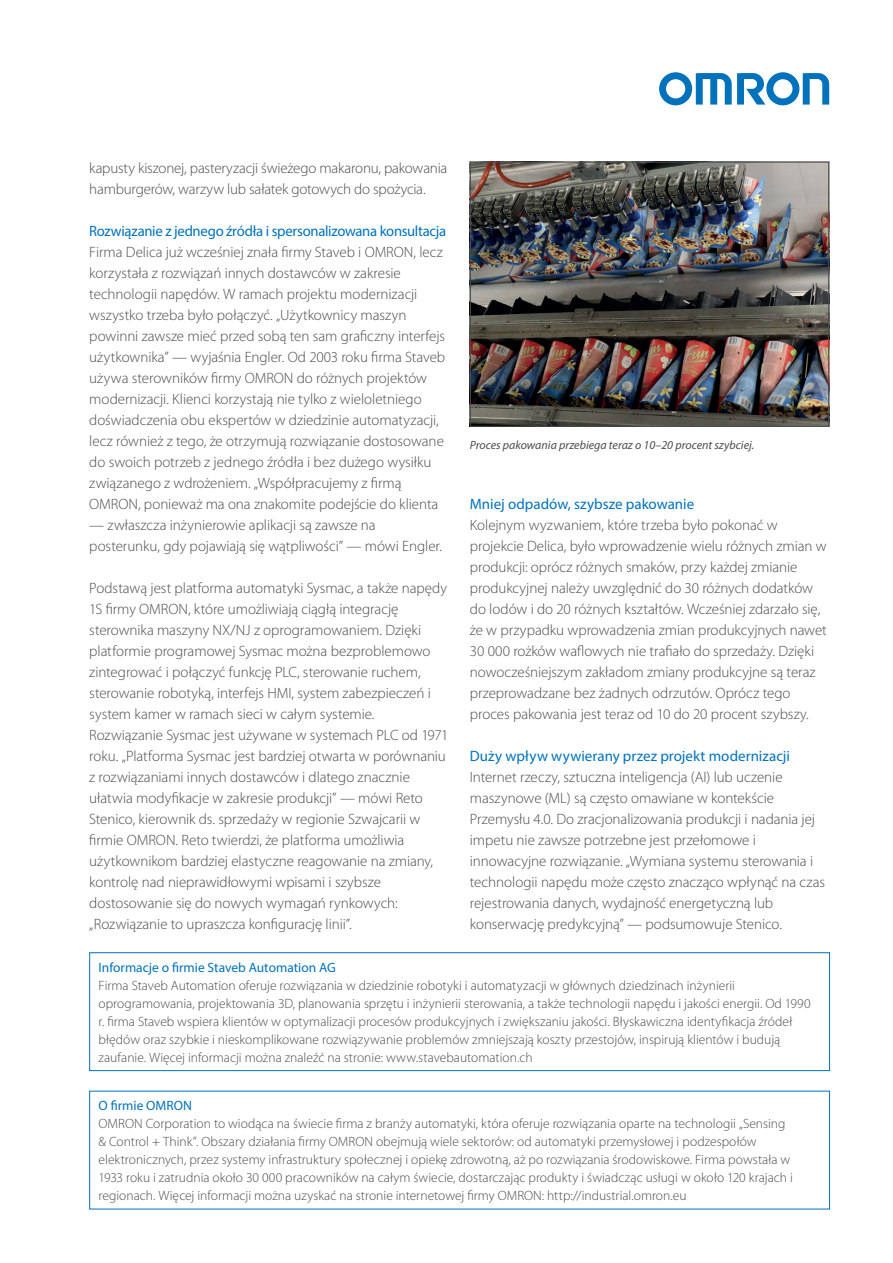
<style>
.page{position:relative;width:893px;height:1263px;background:#fff}
.page>*{position:absolute;margin:0;border:0;box-sizing:border-box;transform-origin:0 0}
.t1{font:300 15px/21px "Myriad Pro";letter-spacing:-.005em;color:#4b4c4d}
.t2{font:15px "Myriad Pro";letter-spacing:-.005em;color:#0072bc}
.t3{font:300 13.5px/18px "Myriad Pro";color:#4b4c4d}
.t4{font:13.5px "Myriad Pro";color:#0072bc}
.t5{font:italic 12px "Myriad Pro";color:#4b4c4d}
</style>
<div class="page">
<svg style="left:659px;top:72px;width:170px;height:33px"></svg>
<div style="left:89px;top:952px;width:741px;height:119px;border:1px solid #0072bc"></div>
<img style="left:472px;top:164px;width:355px;height:261px">
<div style="left:470px;top:162px;width:359px;height:265px;border:1px solid #4b4c4d"></div>
<p class="t1" style="left:89px;top:158px;width:360px">kapusty kiszonej, pasteryzacji świeżego makaronu, pakowania hamburgerów, warzyw lub sałatek gotowych do spożycia.</p>
<p class="t2" style="left:89px;top:222px;width:358px">Rozwiązanie z jednego źródła i spersonalizowana konsultacja</p>
<p class="t1" style="left:89px;top:242px;width:357px">Firma Delica już wcześniej znała firmy Staveb i OMRON, lecz korzystała z rozwiązań innych dostawców w zakresie technologii napędów. W ramach projektu modernizacji wszystko trzeba było połączyć. „Użytkownicy maszyn powinni zawsze mieć przed sobą ten sam graficzny interfejs użytkownika” — wyjaśnia Engler. Od 2003 roku firma Staveb używa sterowników firmy OMRON do różnych projektów modernizacji. Klienci korzystają nie tylko z wieloletniego doświadczenia obu ekspertów w dziedzinie automatyzacji, lecz również z tego, że otrzymują rozwiązanie dostosowane do swoich potrzeb z jednego źródła i bez dużego wysiłku związanego z wdrożeniem. „Współpracujemy z firmą OMRON, ponieważ ma ona znakomite podejście do klienta</p>
<p class="t1" style="left:89px;top:515px;width:354px">— zwłaszcza inżynierowie aplikacji są zawsze na posterunku, gdy pojawiają się wątpliwości” — mówi Engler.</p>
<p class="t1" style="left:89px;top:578px;width:361px">Podstawą jest platforma automatyki Sysmac, a także napędy 1S firmy OMRON, które umożliwiają ciągłą integrację sterownika maszyny NX/NJ z oprogramowaniem. Dzięki platformie programowej Sysmac można bezproblemowo zintegrować i połączyć funkcję PLC, sterowanie ruchem, sterowanie robotyką, interfejs HMI, system zabezpieczeń i system kamer w ramach sieci w całym systemie.<br>Rozwiązanie Sysmac jest używane w systemach PLC od 1971 roku. „Platforma Sysmac jest bardziej otwarta w porównaniu z rozwiązaniami innych dostawców i dlatego znacznie ułatwia modyfikacje w zakresie produkcji” — mówi Reto Stenico, kierownik ds. sprzedaży w regionie Szwajcarii w firmie OMRON. Reto twierdzi, że platforma umożliwia użytkownikom bardziej elastyczne reagowanie na zmiany, kontrolę nad nieprawidłowymi wpisami i szybsze dostosowanie się do nowych wymagań rynkowych: „Rozwiązanie to upraszcza konfigurację linii”.</p>
<p class="t5" style="left:470px;top:437px;width:286px">Proces pakowania przebiega teraz o 10–20 procent szybciej.</p>
<p class="t2" style="left:470px;top:495px;width:226px">Mniej odpadów, szybsze pakowanie</p>
<p class="t1" style="left:470px;top:515px;width:358px">Kolejnym wyzwaniem, które trzeba było pokonać w projekcie Delica, było wprowadzenie wielu różnych zmian w produkcji: oprócz różnych smaków, przy każdej zmianie produkcyjnej należy uwzględnić do 30 różnych dodatków do lodów i do 20 różnych kształtów. Wcześniej zdarzało się, że w przypadku wprowadzenia zmian produkcyjnych nawet 30 000 rożków waflowych nie trafiało do sprzedaży. Dzięki nowocześniejszym zakładom zmiany produkcyjne są teraz przeprowadzane bez żadnych odrzutów. Oprócz tego proces pakowania jest teraz od 10 do 20 procent szybszy.</p>
<p class="t2" style="left:470px;top:747px;width:322px">Duży wpływ wywierany przez projekt modernizacji</p>
<p class="t1" style="left:470px;top:767px;width:357px">Internet rzeczy, sztuczna inteligencja (AI) lub uczenie maszynowe (ML) są często omawiane w kontekście Przemysłu 4.0. Do zracjonalizowania produkcji i nadania jej impetu nie zawsze potrzebne jest przełomowe i innowacyjne rozwiązanie. „Wymiana systemu sterowania i technologii napędu może często znacząco wpłynąć na czas rejestrowania danych, wydajność energetyczną lub konserwację predykcyjną” — podsumowuje Stenico.</p>
<p class="t4" style="left:99px;top:959px;width:239px">Informacje o firmie Staveb Automation AG</p>
<p class="t3" style="left:99px;top:976px;width:713px">Firma Staveb Automation oferuje rozwiązania w dziedzinie robotyki i automatyzacji w głównych dziedzinach inżynierii oprogramowania, projektowania 3D, planowania sprzętu i inżynierii sterowania, a także technologii napędu i jakości energii. Od 1990 r. firma Staveb wspiera klientów w optymalizacji procesów produkcyjnych i zwiększaniu jakości. Błyskawiczna identyfikacja źródeł błędów oraz szybkie i nieskomplikowane rozwiązywanie problemów zmniejszają koszty przestojów, inspirują klientów i budują zaufanie. Więcej informacji można znaleźć na stronie: www.stavebautomation.ch</p>
<p class="t4" style="left:99px;top:1097px;width:95px">O firmie OMRON</p>
<p class="t3" style="left:99px;top:1115px;width:696px">OMRON Corporation to wiodąca na świecie firma z branży automatyki, która oferuje rozwiązania oparte na technologii „Sensing &amp; Control + Think”. Obszary działania firmy OMRON obejmują wiele sektorów: od automatyki przemysłowej i podzespołów elektronicznych, przez systemy infrastruktury społecznej i opiekę zdrowotną, aż po rozwiązania środowiskowe. Firma powstała w 1933 roku i zatrudnia około 30 000 pracowników na całym świecie, dostarczając produkty i świadcząc usługi w około 120 krajach i regionach. Więcej informacji można uzyskać na stronie internetowej firmy OMRON: http://industrial.omron.eu</p>
</div>
